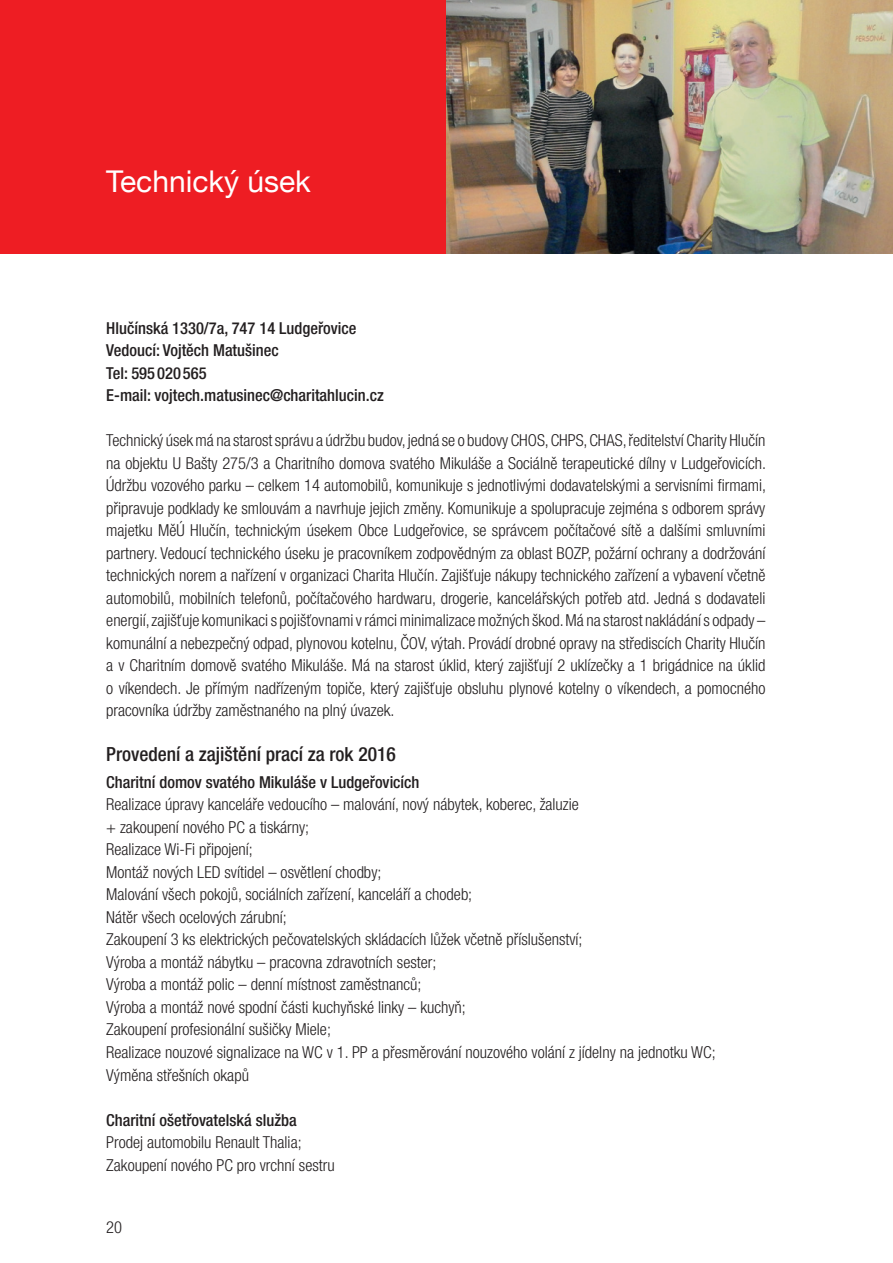
<style>
.page{position:relative;width:893px;height:1263px;background:#fff}
.page>*{position:absolute;margin:0;border:0;box-sizing:border-box;transform-origin:0 0}
.t1{font:30px "Helvetica Neue LT Com";color:#fff}
.t2{font:500 condensed 19.5px "Helvetica Neue LT Com";color:#231f20}
.t3{font:300 condensed 16.5px/22.5px "Helvetica Neue LT Com";color:#231f20}
.t4{font:500 condensed 16.5px/22.5px "Helvetica Neue LT Com";color:#231f20}
</style>
<div class="page">
<div style="left:0;top:0;width:446px;height:253px;background:#ee1d23"></div>
<img style="left:446px;top:0;width:447px;height:253px">
<h1 class="t1" style="left:106px;top:162px;width:206px">Technický úsek</h1>
<p class="t4" style="left:106px;top:316px;width:279px">Hlučínská 1330/7a, 747 14 Ludgeřovice<br>Vedoucí: Vojtěch Matušinec<br>Tel: 595 020 565<br>E-mail: vojtech.matusinec@charitahlucin.cz</p>
<p class="t3" style="left:106px;top:429px;width:661px;text-align:justify">Technický úsek má na starost správu a údržbu budov, jedná se o budovy CHOS, CHPS, CHAS, ředitelství Charity Hlučín na objektu U Bašty 275/3 a Charitního domova svatého Mikuláše a Sociálně terapeutické dílny v Ludgeřovicích.<br>Údržbu vozového parku – celkem 14 automobilů, komunikuje s jednotlivými dodavatelskými a servisními firmami, připravuje podklady ke smlouvám a navrhuje jejich změny. Komunikuje a spolupracuje zejména s odborem správy majetku MěÚ Hlučín, technickým úsekem Obce Ludgeřovice, se správcem počítačové sítě a dalšími smluvními partnery. Vedoucí technického úseku je pracovníkem zodpovědným za oblast BOZP, požární ochrany a dodržování technických norem a nařízení v organizaci Charita Hlučín. Zajišťuje nákupy technického zařízení a vybavení včetně automobilů, mobilních telefonů, počítačového hardwaru, drogerie, kancelářských potřeb atd. Jedná s dodavateli energií, zajišťuje komunikaci s pojišťovnami v rámci minimalizace možných škod. Má na starost nakládání s odpady – komunální a nebezpečný odpad, plynovou kotelnu, ČOV, výtah. Provádí drobné opravy na střediscích Charity Hlučín a v Charitním domově svatého Mikuláše. Má na starost úklid, který zajišťují 2 uklízečky a 1 brigádnice na úklid o víkendech. Je přímým nadřízeným topiče, který zajišťuje obsluhu plynové kotelny o víkendech, a pomocného pracovníka údržby zaměstnaného na plný úvazek.</p>
<p class="t2" style="left:106px;top:743px;width:291px">Provedení a zajištění prací za rok 2016</p>
<p class="t4" style="left:106px;top:771px;width:315px">Charitní domov svatého Mikuláše v Ludgeřovicích</p>
<p class="t3" style="left:106px;top:793px;width:611px">Realizace úpravy kanceláře vedoucího – malování, nový nábytek, koberec, žaluzie<br>+ zakoupení nového PC a tiskárny;<br>Realizace Wi-Fi připojení;<br>Montáž nových LED svítidel – osvětlení chodby;<br>Malování všech pokojů, sociálních zařízení, kanceláří a chodeb;<br>Nátěr všech ocelových zárubní;<br>Zakoupení 3 ks elektrických pečovatelských skládacích lůžek včetně příslušenství;<br>Výroba a montáž nábytku – pracovna zdravotních sester;<br>Výroba a montáž polic – denní místnost zaměstnanců;<br>Výroba a montáž nové spodní části kuchyňské linky – kuchyň;<br>Zakoupení profesionální sušičky Miele;<br>Realizace nouzové signalizace na WC v 1. PP a přesměrování nouzového volání z jídelny na jednotku WC; Výměna střešních okapů</p>
<p class="t4" style="left:106px;top:1108px;width:192px">Charitní ošetřovatelská služba</p>
<p class="t3" style="left:106px;top:1131px;width:230px">Prodej automobilu Renault Thalia;<br>Zakoupení nového PC pro vrchní sestru</p>
<p class="t3" style="left:106px;top:1216px;width:17px">20</p>
</div>
